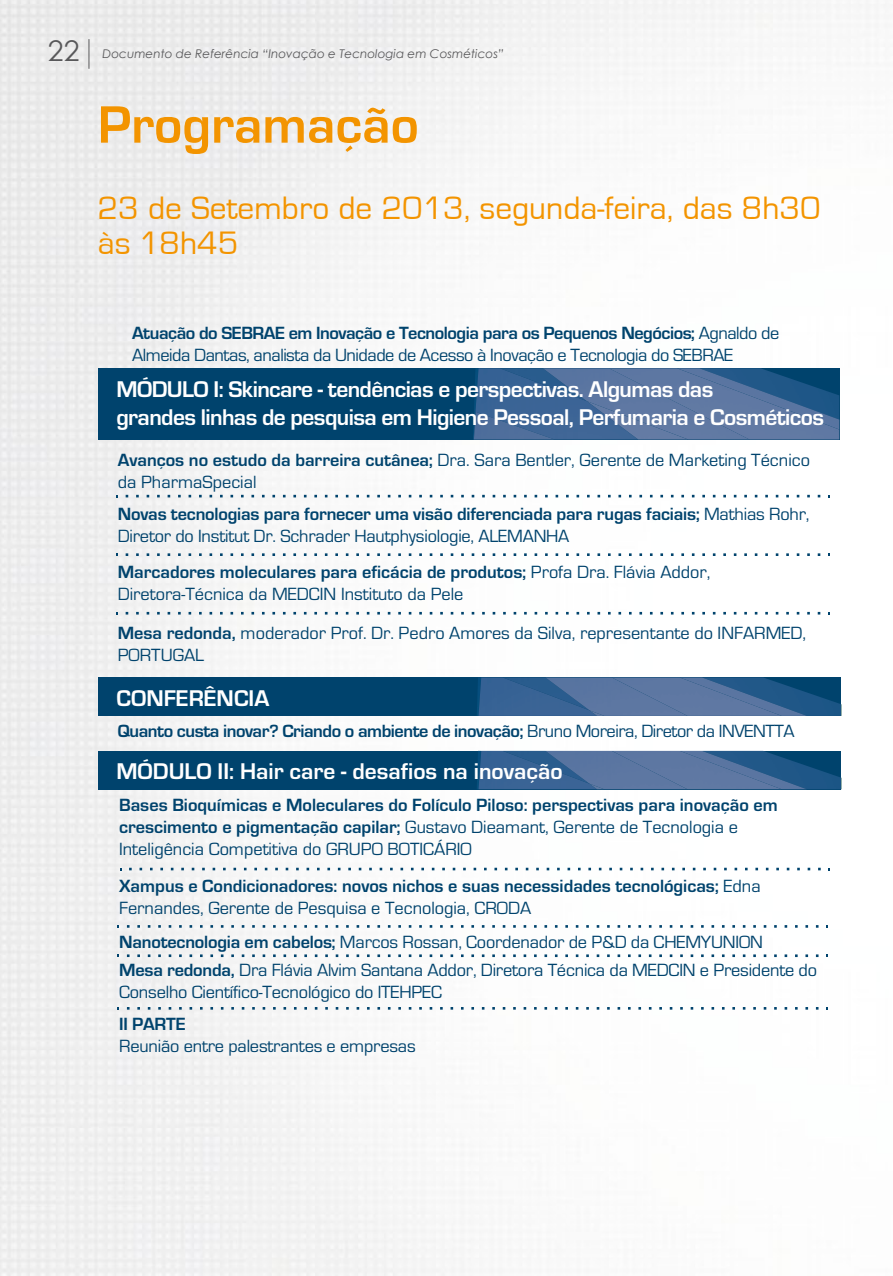
<style>
.page{position:relative;width:893px;height:1276px;background:#fff}
.page>*{position:absolute;margin:0;border:0;box-sizing:border-box;transform-origin:0 0}
.t1{font:700 54.45px "Eurostile";color:#f39400}
.t2{font:33.45px/35px "Eurostile";color:#f39400}
.t3{font:28.5px "Century Gothic";color:#58585a}
.t4{font:700 23.55px/28.3px "Eurostile";letter-spacing:-.025em;color:#fff}
.t5{font:700 23.55px "Eurostile";color:#fff}
.t6{font:18.3px/22px "Eurostile";letter-spacing:-.01em;color:#00436d}
.t7{font:700 18.3px/22px "Eurostile";color:#00436d}
.t8{font:700 18.3px "Eurostile";letter-spacing:-.025em;color:#00436d}
.t9{font:italic 12px "Century Gothic";color:#58585a}
.s1{font-weight:700}
.s2{font-weight:400}
</style>
<div class="page">
<img style="left:0;top:0;width:886px;height:1276px">
<hr style="left:89px;top:39px;width:1px;height:30px;background:#58585a">
<div style="left:98px;top:751px;width:743px;height:38px;background:#00436d"></div>
<img style="left:597px;top:751px;width:15px;height:38px">
<img style="left:841px;top:777px;width:1px;height:12px">
<img style="left:807px;top:766px;width:34px;height:23px">
<img style="left:782px;top:757px;width:25px;height:32px">
<img style="left:612px;top:751px;width:170px;height:38px">
<img style="left:477px;top:774px;width:1px;height:15px">
<img style="left:478px;top:751px;width:119px;height:38px">
<img style="left:589px;top:783px;width:15px;height:6px">
<div style="left:98px;top:368px;width:742px;height:71px;background:#00436d"></div>
<img style="left:638px;top:368px;width:201px;height:71px">
<img style="left:473px;top:368px;width:165px;height:71px">
<img style="left:587px;top:401px;width:101px;height:38px">
<img style="left:474px;top:412px;width:81px;height:27px">
<div style="left:98px;top:677px;width:743px;height:39px;background:#00436d"></div>
<img style="left:597px;top:677px;width:15px;height:39px">
<img style="left:841px;top:704px;width:1px;height:12px">
<img style="left:807px;top:693px;width:34px;height:23px">
<img style="left:782px;top:684px;width:25px;height:32px">
<img style="left:612px;top:677px;width:170px;height:39px">
<img style="left:477px;top:701px;width:1px;height:15px">
<img style="left:478px;top:677px;width:119px;height:39px">
<img style="left:589px;top:710px;width:15px;height:6px">
<h3 class="t3" style="left:48px;top:31px;width:33px">22</h3>
<p class="t9" style="left:102px;top:46px;width:403px">Documento de Referência “Inovação e Tecnologia em Cosméticos”</p>
<h1 class="t1" style="left:98px;top:95px;width:323px">Programação</h1>
<h2 class="t2" style="left:98px;top:191px;width:724px">23 de Setembro de 2013, segunda-feira, das 8h30 às 18h45</h2>
<p class="t6" style="left:132px;top:322px;width:649px"><span class="s1">Atuação do SEBRAE em Inovação e Tecnologia para os Pequenos Negócios;</span> Agnaldo de<br>Almeida Dantas, analista da Unidade de Acesso à Inovação e Tecnologia do SEBRAE</p>
<p class="t4" style="left:116px;top:375px;width:709px">MÓDULO I: Skincare - tendências e perspectivas. Algumas das<br>grandes linhas de pesquisa em Higiene Pessoal, Perfumaria e Cosméticos</p>
<p class="t6" style="left:118px;top:449px;width:694px"><span class="s1">Avanços no estudo da barreira cutânea;</span> Dra. Sara Bentler, Gerente de Marketing Técnico da PharmaSpecial</p>
<p class="t7" style="left:118px;top:503px;width:693px">Novas tecnologias para fornecer uma visão diferenciada para rugas faciais; <span class="s2">Mathias Rohr,<br>Diretor do Institut Dr. Schrader Hautphysiologie, ALEMANHA</span></p>
<p class="t6" style="left:118px;top:561px;width:594px"><span class="s1">Marcadores moleculares para eficácia de produtos;</span> Profa Dra. Flávia Addor,<br>Diretora-Técnica da MEDCIN Instituto da Pele</p>
<p class="t6" style="left:118px;top:623px;width:690px"><span class="s1">Mesa redonda,</span> moderador Prof. Dr. Pedro Amores da Silva, representante do INFARMED,<br>PORTUGAL</p>
<p class="t5" style="left:116px;top:685px;width:154px">CONFERÊNCIA</p>
<p class="t8" style="left:118px;top:721px;width:678px">Quanto custa inovar? Criando o ambiente de inovação; <span class="s2">Bruno Moreira, Diretor da INVENTTA</span></p>
<p class="t5" style="left:116px;top:758px;width:448px">MÓDULO II: Hair care - desafios na inovação</p>
<p class="t7" style="left:119px;top:794px;width:660px">Bases Bioquímicas e Moleculares do Folículo Piloso: perspectivas para inovação em crescimento e pigmentação capilar; <span class="s2">Gustavo Dieamant, Gerente de Tecnologia e<br>Inteligência Competitiva do GRUPO BOTICÁRIO</span></p>
<p class="t7" style="left:119px;top:875px;width:643px">Xampus e Condicionadores: novos nichos e suas necessidades tecnológicas; <span class="s2">Edna<br>Fernandes, Gerente de Pesquisa e Tecnologia, CRODA</span></p>
<p class="t6" style="left:119px;top:928px;width:699px;line-height:28.2px"><span class="s1">Nanotecnologia em cabelos;</span> Marcos Rossan, Coordenador de P&amp;D da CHEMYUNION<br><span class="s1">Mesa redonda,</span> Dra Flávia Alvim Santana Addor, Diretora Técnica da MEDCIN e Presidente do</p>
<p class="t6" style="left:119px;top:981px;width:324px">Conselho Científico-Tecnológico do ITEHPEC</p>
<p class="t6" style="left:119px;top:1035px;width:298px">Reunião entre palestrantes e empresas</p>
<p class="t7" style="left:119px;top:1013px;width:68px">II PARTE</p>
</div>
